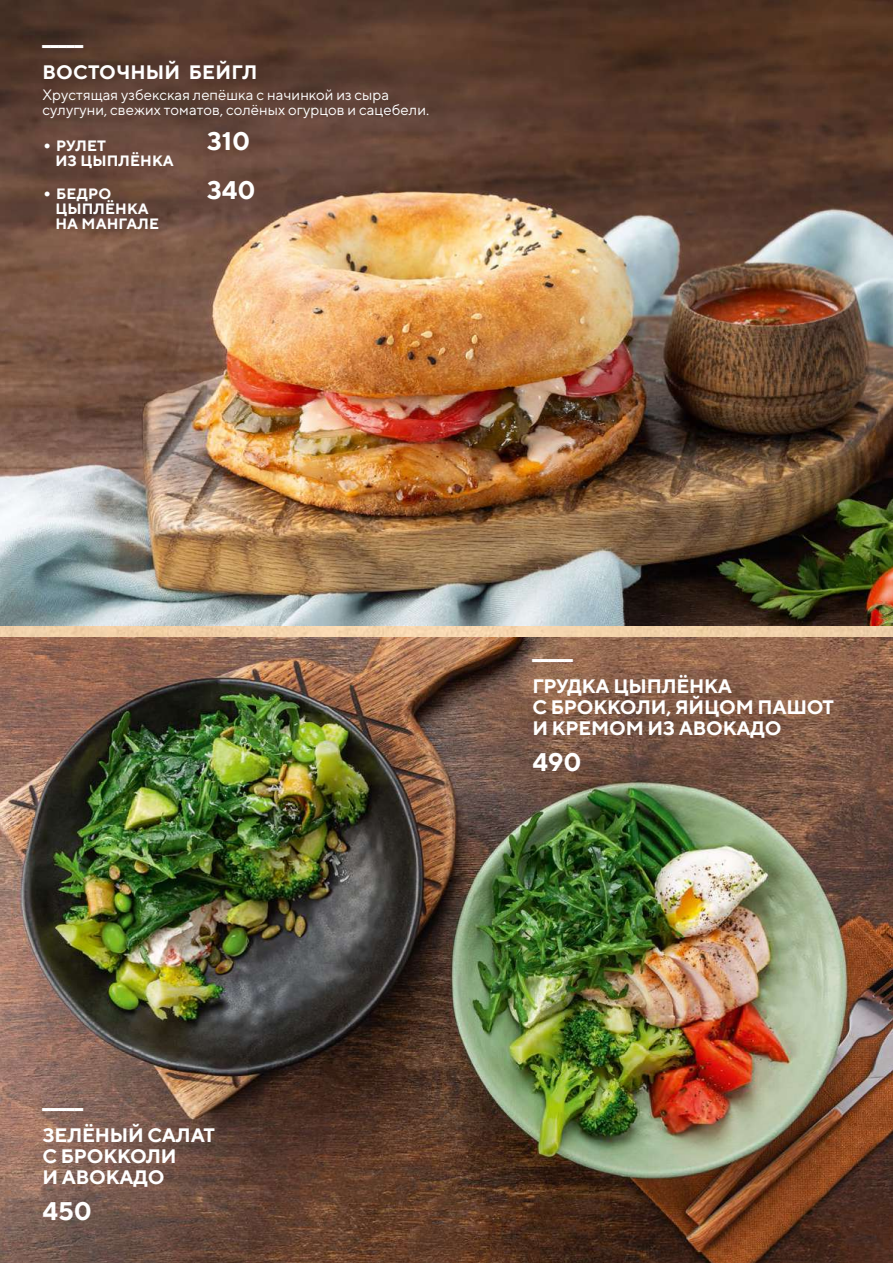
<style>
.page{position:relative;width:893px;height:1263px;background:#fff}
.page>*{position:absolute;margin:0;border:0;box-sizing:border-box;transform-origin:0 0}
.t1{font:700 25.5px/49.2px "TT Norms";color:#fff}
.t2{font:700 24px "TT Norms";color:#fff}
.t3{font:700 19.5px/21px "TT Norms";letter-spacing:-.01em;color:#fff}
.t4{font:700 19.5px "TT Norms";letter-spacing:.01em;color:#fff}
.t5{font:15px/15px "TT Norms";color:#fff}
.t6{font:700 15px/15px "TT Norms";letter-spacing:.01em;color:#fff}
.s1{font-family:"Lato";font-weight:300;font-size:16.5px}
</style>
<div class="page">
<img style="left:0;top:0;width:893px;height:625px">
<img style="left:0;top:638px;width:893px;height:625px">
<h2 class="t2" style="left:43px;top:19px;width:42px">_____</h2>
<h3 class="t4" style="left:43px;top:59px;width:216px">ВОСТОЧНЫЙ БЕЙГЛ</h3>
<p class="t5" style="left:43px;top:86px;width:388px">Хрустящая узбекская лепёшка с начинкой из сыра сулугуни, свежих томатов, солёных огурцов и сацебели.</p>
<p class="t6" style="left:55px;top:137px;width:120px;text-indent:-13px"><span class="s1">•</span> РУЛЕТ<br>ИЗ ЦЫПЛЁНКА</p>
<p class="t6" style="left:55px;top:185px;width:105px;text-indent:-13px"><span class="s1">•</span> БЕДРО<br>ЦЫПЛЁНКА<br>НА МАНГАЛЕ</p>
<h1 class="t1" style="left:207px;top:116px;width:50px">310<br>340</h1>
<h2 class="t2" style="left:43px;top:1083px;width:42px">_____</h2>
<h3 class="t3" style="left:43px;top:1124px;width:174px">ЗЕЛЁНЫЙ САЛАТ<br>С БРОККОЛИ<br>И АВОКАДО</h3>
<h1 class="t1" style="left:43px;top:1186px;width:51px">450</h1>
<h2 class="t2" style="left:532px;top:633px;width:42px">_____</h2>
<h3 class="t3" style="left:532px;top:675px;width:303px">ГРУДКА ЦЫПЛЁНКА<br>С БРОККОЛИ, ЯЙЦОМ ПАШОТ<br>И КРЕМОМ ИЗ АВОКАДО</h3>
<h1 class="t1" style="left:532px;top:737px;width:51px">490</h1>
</div>
